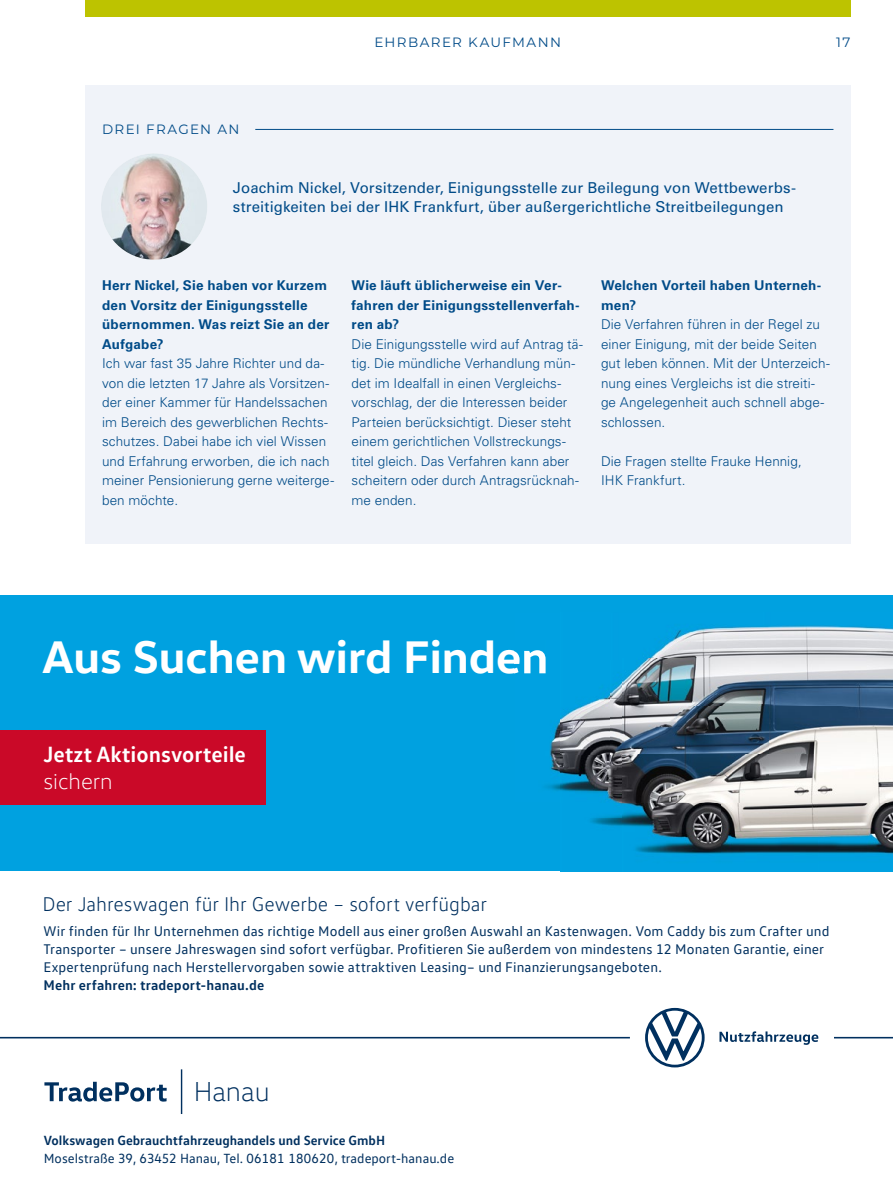
<style>
.page{position:relative;width:893px;height:1191px;background:#fff}
.page>*{position:absolute;margin:0;border:0;box-sizing:border-box;transform-origin:0 0}
.t1{font:700 46.5px "VW Head";color:#fff}
.t2{font:300 27.9px "VW Head";color:#00305f}
.t3{font:700 22.5px/27px "VW Text";color:#fff}
.t4{font:300 20.25px "VW Text";letter-spacing:-.005em;color:#00305f}
.HL_5__Kurzinterview{font:15px/19.5px "Univers LT Pro 55 Roman";letter-spacing:.005em;color:#004b88}
.t5{font:14.25px/18px "VW Text";letter-spacing:.01em;color:#00305f}
.GT_blau{font:300 13.5px/19.5px "Univers LT Pro 45";letter-spacing:.005em;color:#004b88}
.GT_fett_blau_oAbstan{font:700 13.5px/19.5px "Univers LT Pro 65";letter-spacing:.02em;color:#004b88}
.t6{font:13.5px/18px "VW Text";color:#00305f}
.Dachzeile_Kasten_lib{font:13.5px "Montserrat";letter-spacing:.1em;color:#004b88}
.s1{font-family:"VW Head";font-weight:300}
.s2{font-weight:700}
</style>
<div class="page">
<div style="left:85px;top:85px;width:765px;height:459px;background:#f0f3f9"></div>
<hr style="left:102px;top:129px;width:731px;height:1px;background:#004b88">
<div style="left:85px;top:121px;width:170px;height:15px;background:#f0f3f9"></div>
<img style="left:101px;top:153px;width:106px;height:107px;border-radius:53px">
<div style="left:0;top:595px;width:893px;height:276px;background:#00a1e0"></div>
<hr style="left:0;top:1037px;width:893px;height:1px;background:#00305f">
<div style="left:630px;top:978px;width:203px;height:119px;background:#fff"></div>
<svg style="left:719px;top:1031px;width:99px;height:13px"></svg>
<svg style="left:645px;top:1008px;width:60px;height:59px"></svg>
<hr style="left:181px;top:1069px;width:1px;height:45px;background:#00305f">
<svg style="left:44px;top:1081px;width:123px;height:20px"></svg>
<div style="left:0;top:730px;width:266px;height:74px;background:#ca0928"></div>
<img style="left:546px;top:691px;width:65px;height:109px">
<img style="left:515px;top:650px;width:31px;height:24px">
<img style="left:560px;top:802px;width:63px;height:70px">
<img style="left:646px;top:625px;width:247px;height:34px">
<img style="left:611px;top:680px;width:12px;height:122px">
<img style="left:623px;top:659px;width:270px;height:213px">
<div style="left:85px;top:0;width:765px;height:17px;background:#bdc300"></div>
<p class="Dachzeile_Kasten_lib" style="left:102px;top:120px;width:139px">DREI FRAGEN AN</p>
<p class="Dachzeile_Kasten_lib" style="left:374px;top:33px;width:22px">EHRBARER</p>
<p class="Dachzeile_Kasten_lib" style="left:468px;top:33px;width:25px">KAUFMANN</p>
<p class="Dachzeile_Kasten_lib" style="left:836px;top:33px;width:16px">17</p>
<p class="HL_5__Kurzinterview" style="left:233px;top:177px;width:565px">Joachim Nickel, Vorsitzender, Einigungsstelle zur Beilegung von Wettbewerbs&shy;streitigkeiten bei der IHK Frankfurt, über außergerichtliche Streitbeilegungen</p>
<p class="GT_fett_blau_oAbstan" style="left:102px;top:275px;width:229px">Herr Nickel, Sie haben vor Kurzem den Vorsitz der Einigungsstelle übernommen. Was reizt Sie an der<br>Aufgabe?</p>
<p class="GT_blau" style="left:102px;top:353px;width:234px">Ich war fast 35 Jahre Richter und da&shy;von die letzten 17 Jahre als Vorsitzen&shy;der einer Kammer für Handelssachen im Bereich des gewerblichen Rechts&shy;schutzes. Dabei habe ich viel Wissen und Erfahrung erworben, die ich nach meiner Pensionierung gerne weiterge&shy;ben möchte.</p>
<p class="GT_fett_blau_oAbstan" style="left:351px;top:275px;width:230px">Wie läuft üblicherweise ein Ver&shy;fahren der Einigungsstellenverfah&shy;ren ab?</p>
<p class="GT_blau" style="left:351px;top:334px;width:233px">Die Einigungsstelle wird auf Antrag tä&shy;tig. Die mündliche Verhandlung mün&shy;det im Idealfall in einen Vergleichs&shy;vorschlag, der die Interessen beider Parteien berücksichtigt. Dieser steht einem gerichtlichen Vollstreckungs&shy;titel gleich. Das Verfahren kann aber scheitern oder durch Antragsrücknah&shy;me enden.</p>
<p class="GT_fett_blau_oAbstan" style="left:601px;top:275px;width:222px">Welchen Vorteil haben Unterneh&shy;men?</p>
<p class="GT_blau" style="left:601px;top:314px;width:230px">Die Verfahren führen in der Regel zu einer Einigung, mit der beide Seiten gut leben können. Mit der Unterzeich&shy;nung eines Vergleichs ist die streiti&shy;ge Angelegenheit auch schnell abge&shy;schlossen.</p>
<p class="GT_blau" style="left:601px;top:451px;width:202px">Die Fragen stellte Frauke Hennig,<br>IHK Frankfurt.</p>
<p class="t1" style="left:43px;top:627px;width:507px">Aus Suchen wird Finden</p>
<p class="t3" style="left:43px;top:739px;width:204px">Jetzt Aktionsvorteile <span class="s1">sichern</span></p>
<p class="t4" style="left:43px;top:892px;width:446px">Der Jahreswagen für Ihr Gewerbe – sofort verfügbar</p>
<p class="t5" style="left:44px;top:921px;width:787px">Wir finden für Ihr Unternehmen das richtige Modell aus einer großen Auswahl an Kastenwagen. Vom Caddy bis zum Crafter und Transporter – unsere Jahreswagen sind sofort verfügbar. Profitieren Sie außerdem von mindestens 12 Monaten Garantie, einer Expertenprüfung nach Herstellervorgaben sowie attraktiven Leasing– und Finanzierungsangeboten.<br><span class="s2">Mehr erfahren: tradeport-hanau.de</span></p>
<p class="t2" style="left:194px;top:1075px;width:78px">Hanau</p>
<p class="t6" style="left:44px;top:1131px;width:412px"><span class="s2">Volkswagen Gebrauchtfahrzeughandels und Service GmbH<br></span>Moselstraße 39, 63452 Hanau, Tel. 06181 180620, tradeport-hanau.de</p>
</div>
